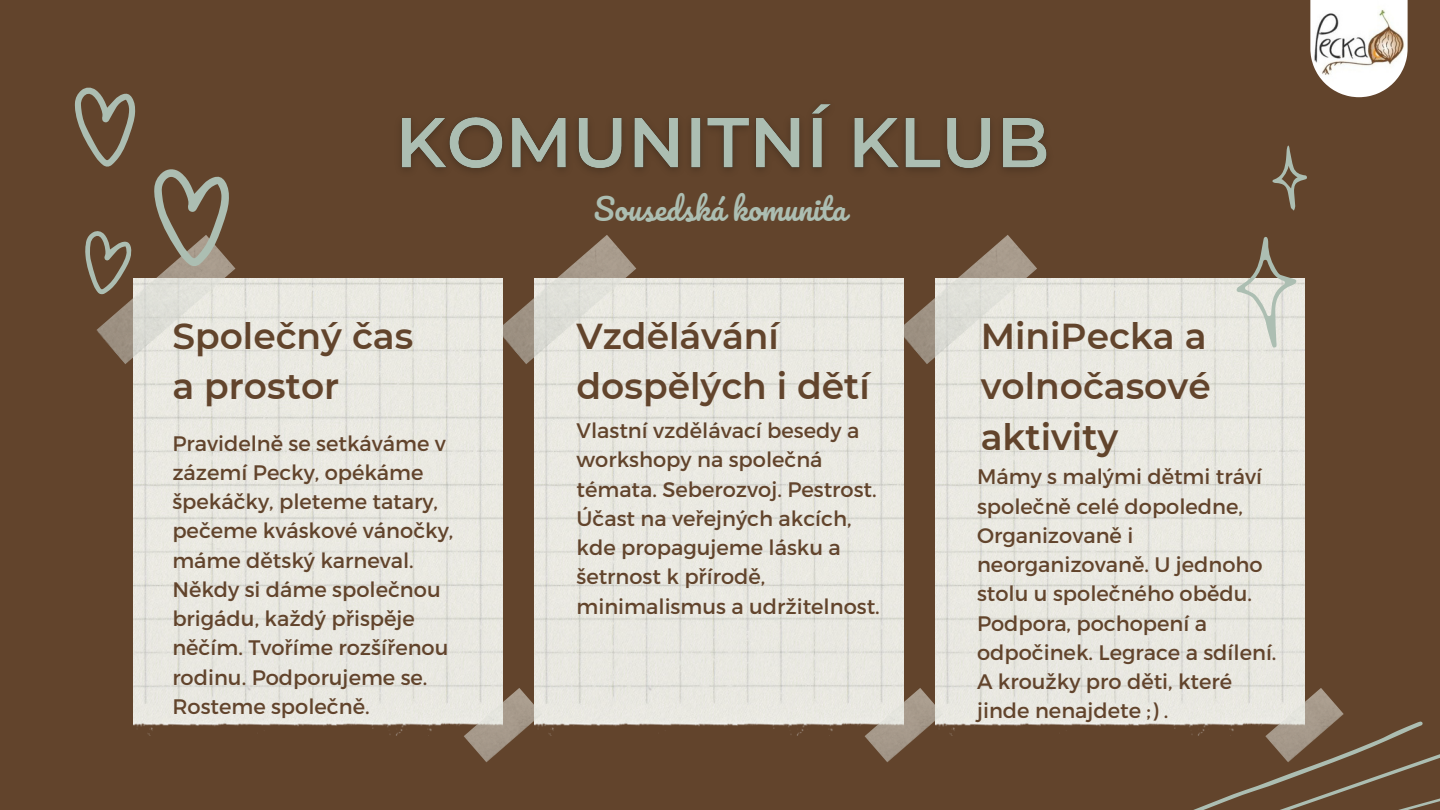
<style>
.page{position:relative;width:1440px;height:810px;background:#62442c}
.page>*{position:absolute;margin:0;border:0;box-sizing:border-box;transform-origin:0 0}
.t1{font:600 36px/50.2px "Montserrat";color:#62442c}
.t2{font:30px "Pacifico";color:#acbeb2}
.t3{font:21px/29.2px "Montserrat";color:#62442c}
</style>
<div class="page">
<img style="left:935px;top:278px;width:370px;height:458px">
<img style="left:904px;top:235px;width:133px;height:129px">
<img style="left:1265px;top:688px;width:79px;height:33px">
<svg style="left:1236px;top:146px;width:71px;height:202px"></svg>
<img style="left:535px;top:278px;width:369px;height:458px">
<img style="left:503px;top:235px;width:133px;height:129px">
<img style="left:865px;top:688px;width:78px;height:74px">
<img style="left:134px;top:278px;width:369px;height:458px">
<img style="left:96px;top:271px;width:139px;height:93px">
<img style="left:464px;top:688px;width:78px;height:74px">
<svg style="left:1154px;top:721px;width:286px;height:89px"></svg>
<img style="left:401px;top:104px;width:646px;height:67px">
<svg style="left:154px;top:169px;width:82px;height:102px"></svg>
<svg style="left:74px;top:87px;width:62px;height:80px"></svg>
<svg style="left:85px;top:231px;width:48px;height:66px"></svg>
<img style="left:1310px;top:0;width:98px;height:97px">
<p class="t1" style="left:172px;top:311px;width:242px">Společný čas</p>
<p class="t1" style="left:172px;top:361px;width:168px">a prostor</p>
<p class="t3" style="left:172px;top:427px;width:282px">Pravidelně se setkáváme v zázemí Pecky, opékáme špekáčky, pleteme tatary, pečeme kváskové vánočky, máme dětský karneval.<br>Někdy si dáme společnou brigádu, každý přispěje něčím. Tvoříme rozšířenou rodinu. Podporujeme se.<br>Rosteme společně.</p>
<p class="t2" style="left:594px;top:193px;width:254px">Sousedská komunita</p>
<p class="t1" style="left:577px;top:311px;width:295px">Vzdělávání dospělých i dětí</p>
<p class="t1" style="left:981px;top:311px;width:232px;text-align:justify">MiniPecka a volnočasové aktivity</p>
<p class="t3" style="left:577px;top:415px;width:302px">Vlastní vzdělávací besedy a workshopy na společná témata. Seberozvoj. Pestrost.</p>
<p class="t3" style="left:577px;top:503px;width:305px">Účast na veřejných akcích, kde propagujeme lásku a šetrnost k přírodě, minimalismus a udržitelnost.</p>
<p class="t3" style="left:977px;top:461px;width:301px">Mámy s malými dětmi tráví společně celé dopoledne,<br>Organizovaně i neorganizovaně. U jednoho stolu u společného obědu.<br>Podpora, pochopení a odpočinek. Legrace a sdílení.<br>A kroužky pro děti, které jinde nenajdete ;) .</p>
</div>
